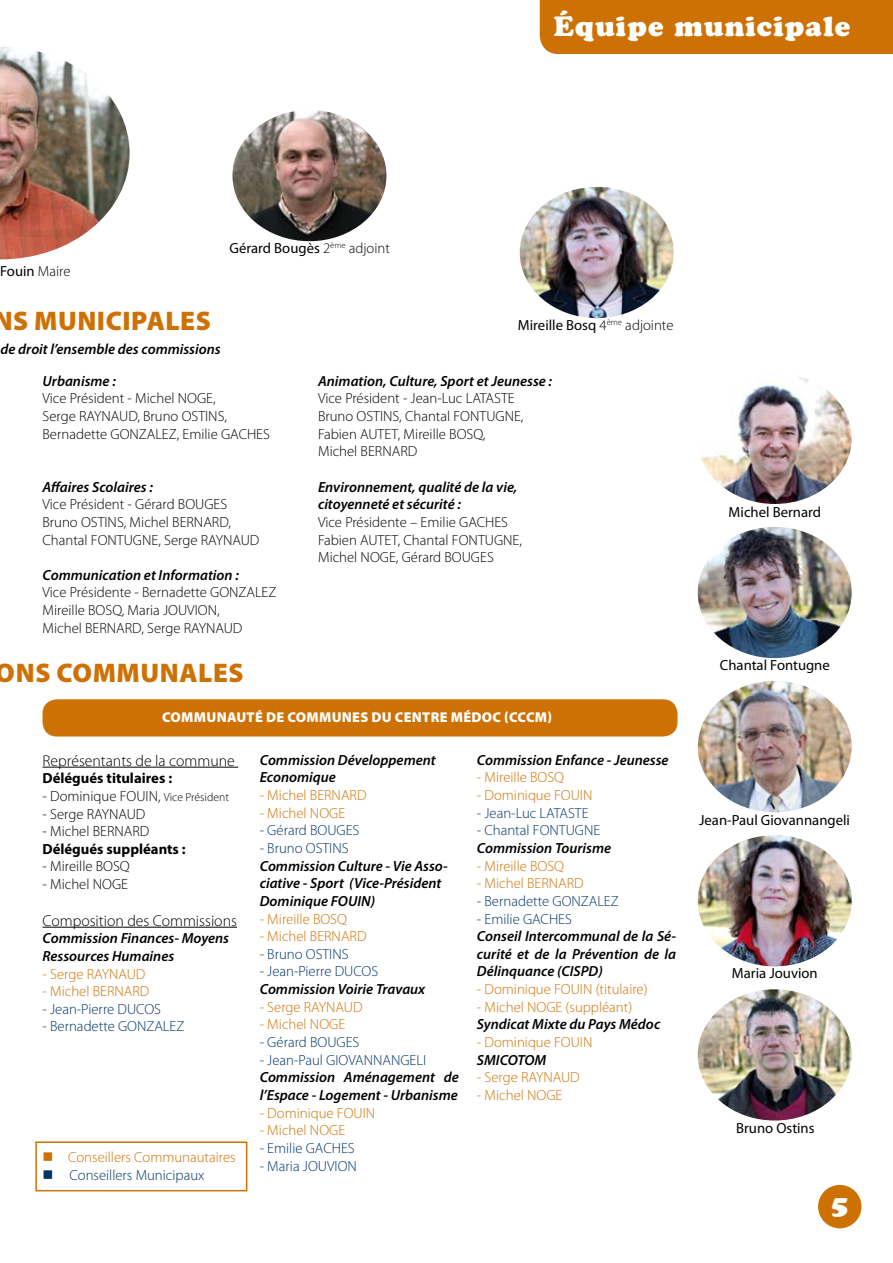
<style>
.page{position:relative;width:893px;height:1263px;background:#fff}
.page>*{position:absolute;margin:0;border:0;box-sizing:border-box;transform-origin:0 0}
.t1{font:27.75px "Cooper Black Std";letter-spacing:.04em;color:#fff}
.t2{font:27.3px "Cooper Black Std";color:#fff}
.t3{font:900 27px "Myriad Pro";color:#ce7104}
.t4{font:300 15.75px "Myriad Pro";color:#000}
.t5{font:italic 600 14.7px/17.7px "Myriad Pro";color:#000}
.t6{font:300 14.7px/17.7px "Myriad Pro";color:#000}
.t7{font:300 14.7px "Myriad Pro";color:#ce7104}
.t8{font:300 14.7px "Myriad Pro";color:#036}
.t9{font:14.7px "Myriad Pro";color:#000}
.t10{font:700 14.7px "Myriad Pro";color:#000}
.t11{font:900 14.25px "Myriad Pro";letter-spacing:.005em;color:#fff}
.s1{font-weight:300}
.s2{font-size:11.7px}
</style>
<div class="page">
<div style="left:818px;top:1185px;width:43px;height:43px;background:#ce7104;border-radius:50%"></div>
<div style="left:540px;top:0;width:353px;height:54px;background:#ce7104"></div>
<hr style="left:43px;top:767px;width:195px;height:1px;background:#000">
<hr style="left:43px;top:927px;width:194px;height:1px;background:#000">
<img style="left:0;top:47px;width:130px;height:212px">
<img style="left:232px;top:110px;width:154px;height:131px">
<img style="left:520px;top:187px;width:153px;height:131px">
<img style="left:701px;top:377px;width:151px;height:127px">
<img style="left:698px;top:527px;width:154px;height:131px">
<img style="left:698px;top:681px;width:154px;height:131px">
<img style="left:698px;top:835px;width:154px;height:131px">
<img style="left:698px;top:989px;width:154px;height:131px">
<div style="left:43px;top:699px;width:634px;height:37px;background:#ce7104;border-radius:14px"></div>
<div style="left:35px;top:1141px;width:212px;height:50px;border:2px solid #ce7104"></div>
<p class="t9" style="left:0;top:262px;width:72px">Fouin <span class="s1">Maire</span></p>
<p class="t9" style="left:229px;top:239px;width:162px">Gérard Bougès <span class="s1">2</span><sup>ème</sup> <span class="s1">adjoint</span></p>
<h3 class="t3" style="left:-144px;top:306px;width:19px">NS</h3>
<h3 class="t3" style="left:34px;top:306px;width:40px">MUNICIPA</h3>
<h3 class="t3" style="left:166px;top:306px;width:30px">LES</h3>
<p class="t5" style="left:1px;top:341px;width:222px">de droit l’ensemble des commissions</p>
<h1 class="t1" style="left:554px;top:10px;width:298px">Équipe municipale</h1>
<p class="t9" style="left:518px;top:316px;width:157px">Mireille Bosq <span class="s1">4</span><sup>ème</sup> <span class="s1">adjointe</span></p>
<p class="t5" style="left:43px;top:372px;width:75px">Urbanisme :</p>
<p class="t6" style="left:43px;top:390px;width:229px">Vice Président - Michel NOGE,<br>Serge RAYNAUD, Bruno OSTINS,<br>Bernadette GONZALEZ, Emilie GACHES</p>
<p class="t5" style="left:43px;top:478px;width:112px">Affaires Scolaires :</p>
<p class="t6" style="left:43px;top:496px;width:218px">Vice Président - Gérard BOUGES<br>Bruno OSTINS, Michel BERNARD,<br>Chantal FONTUGNE, Serge RAYNAUD</p>
<p class="t5" style="left:43px;top:566px;width:198px">Communication et Information :</p>
<p class="t6" style="left:43px;top:584px;width:235px">Vice Présidente - Bernadette GONZALEZ<br>Mireille BOSQ, Maria JOUVION,<br>Michel BERNARD, Serge RAYNAUD</p>
<h3 class="t3" style="left:-110px;top:657px;width:17px">ONS</h3>
<h3 class="t3" style="left:57px;top:657px;width:21px">COMMUNA</h3>
<h3 class="t3" style="left:198px;top:657px;width:30px">LES</h3>
<p class="t5" style="left:318px;top:372px;width:236px">Animation, Culture, Sport et Jeunesse :</p>
<p class="t6" style="left:318px;top:390px;width:207px">Vice Président - Jean-Luc LATASTE<br>Bruno OSTINS, Chantal FONTUGNE,<br>Fabien AUTET, Mireille BOSQ,<br>Michel BERNARD</p>
<p class="t5" style="left:318px;top:478px;width:201px">Environnement, qualité de la vie, citoyenneté et sécurité :</p>
<p class="t6" style="left:318px;top:513px;width:205px">Vice Présidente – Emilie GACHES<br>Fabien AUTET, Chantal FONTUGNE,<br>Michel NOGE, Gérard BOUGES</p>
<p class="t11" style="left:162px;top:709px;width:20px">COMMUNAUT</p>
<p class="t11" style="left:255px;top:709px;width:52px">É DE COMMUNES</p>
<p class="t11" style="left:371px;top:709px;width:42px">DU CENTRE</p>
<p class="t11" style="left:451px;top:709px;width:32px">MÉDOC</p>
<p class="t11" style="left:504px;top:709px;width:49px">(CCCM)</p>
<p class="t4" style="left:43px;top:752px;width:194px">Représentants de la commune</p>
<p class="t10" style="left:43px;top:770px;width:131px">Délégués titulaires :</p>
<p class="t6" style="left:43px;top:787px;width:188px">- Dominique FOUIN, <span class="s2">Vice Président</span></p>
<p class="t6" style="left:43px;top:805px;width:104px">- Serge RAYNAUD</p>
<p class="t6" style="left:43px;top:823px;width:108px">- Michel BERNARD</p>
<p class="t10" style="left:43px;top:840px;width:145px">Délégués suppléants :</p>
<p class="t6" style="left:43px;top:858px;width:89px">- Mireille BOSQ</p>
<p class="t6" style="left:43px;top:875px;width:87px">- Michel NOGE</p>
<p class="t4" style="left:43px;top:912px;width:196px">Composition des Commissions</p>
<p class="t5" style="left:43px;top:930px;width:188px">Commission Finances- Moyens<br>Ressources Humaines</p>
<p class="t7" style="left:43px;top:965px;width:104px">- Serge RAYNAUD</p>
<p class="t7" style="left:43px;top:983px;width:108px">- Michel BERNARD</p>
<p class="t8" style="left:43px;top:1001px;width:120px">- Jean-Pierre DUCOS</p>
<p class="t8" style="left:43px;top:1018px;width:143px">- Bernadette GONZALEZ</p>
<p class="t7" style="left:43px;top:1149px;width:195px">■ Conseillers Communautaires</p>
<p class="t8" style="left:43px;top:1167px;width:163px">■ Conseillers Municipaux</p>
<p class="t5" style="left:260px;top:751px;width:178px">Commission Développement<br>Economique</p>
<p class="t7" style="left:260px;top:787px;width:108px">- Michel BERNARD</p>
<p class="t7" style="left:260px;top:805px;width:87px">- Michel NOGE</p>
<p class="t8" style="left:260px;top:822px;width:101px">- Gérard BOUGES</p>
<p class="t8" style="left:260px;top:840px;width:90px">- Bruno OSTINS</p>
<p class="t5" style="left:260px;top:857px;width:190px">Commission Culture - Vie Asso&shy;ciative - Sport (Vice-Président<br>Dominique FOUIN)</p>
<p class="t7" style="left:260px;top:910px;width:89px">- Mireille BOSQ</p>
<p class="t7" style="left:260px;top:928px;width:108px">- Michel BERNARD</p>
<p class="t8" style="left:260px;top:946px;width:90px">- Bruno OSTINS</p>
<p class="t8" style="left:260px;top:963px;width:120px">- Jean-Pierre DUCOS</p>
<p class="t5" style="left:260px;top:981px;width:167px">Commission Voirie Travaux</p>
<p class="t7" style="left:260px;top:999px;width:104px">- Serge RAYNAUD</p>
<p class="t7" style="left:260px;top:1016px;width:87px">- Michel NOGE</p>
<p class="t8" style="left:260px;top:1034px;width:101px">- Gérard BOUGES</p>
<p class="t8" style="left:260px;top:1052px;width:168px">- Jean-Paul GIOVANNANGELI</p>
<p class="t5" style="left:260px;top:1069px;width:201px">Commission Aménagement de l’Espace - Logement - Urbanisme</p>
<p class="t7" style="left:260px;top:1105px;width:117px">- Dominique FOUIN</p>
<p class="t7" style="left:260px;top:1122px;width:87px">- Michel NOGE</p>
<p class="t8" style="left:260px;top:1140px;width:97px">- Emilie GACHES</p>
<p class="t8" style="left:260px;top:1157px;width:99px">- Maria JOUVION</p>
<p class="t5" style="left:477px;top:751px;width:193px">Commission Enfance - Jeunesse</p>
<p class="t7" style="left:477px;top:769px;width:89px">- Mireille BOSQ</p>
<p class="t7" style="left:477px;top:787px;width:117px">- Dominique FOUIN</p>
<p class="t8" style="left:477px;top:805px;width:113px">- Jean-Luc LATASTE</p>
<p class="t8" style="left:477px;top:822px;width:125px">- Chantal FONTUGNE</p>
<p class="t5" style="left:477px;top:839px;width:136px">Commission Tourisme</p>
<p class="t7" style="left:477px;top:858px;width:89px">- Mireille BOSQ</p>
<p class="t7" style="left:477px;top:875px;width:108px">- Michel BERNARD</p>
<p class="t8" style="left:477px;top:893px;width:143px">- Bernadette GONZALEZ</p>
<p class="t8" style="left:477px;top:910px;width:97px">- Emilie GACHES</p>
<p class="t5" style="left:477px;top:928px;width:201px;text-align:justify">Conseil Intercommunal de la Sé&shy;curité et de la Prévention de la Délinquance (CISPD)</p>
<p class="t7" style="left:477px;top:981px;width:172px">- Dominique FOUIN (titulaire)</p>
<p class="t7" style="left:477px;top:999px;width:157px">- Michel NOGE (suppléant)</p>
<p class="t5" style="left:477px;top:1016px;width:185px">Syndicat Mixte du Pays Médoc</p>
<p class="t7" style="left:477px;top:1034px;width:117px">- Dominique FOUIN</p>
<p class="t5" style="left:477px;top:1051px;width:71px">SMICOTOM</p>
<p class="t7" style="left:477px;top:1069px;width:104px">- Serge RAYNAUD</p>
<p class="t7" style="left:477px;top:1087px;width:87px">- Michel NOGE</p>
<p class="t9" style="left:728px;top:503px;width:94px">Michel Bernard</p>
<p class="t9" style="left:720px;top:656px;width:111px">Chantal Fontugne</p>
<p class="t9" style="left:699px;top:811px;width:152px">Jean-Paul Giovannangeli</p>
<p class="t9" style="left:732px;top:964px;width:87px">Maria Jouvion</p>
<p class="t9" style="left:736px;top:1118px;width:80px">Bruno Ostins</p>
<h2 class="t2" style="left:831px;top:1188px;width:19px">5</h2>
</div>
